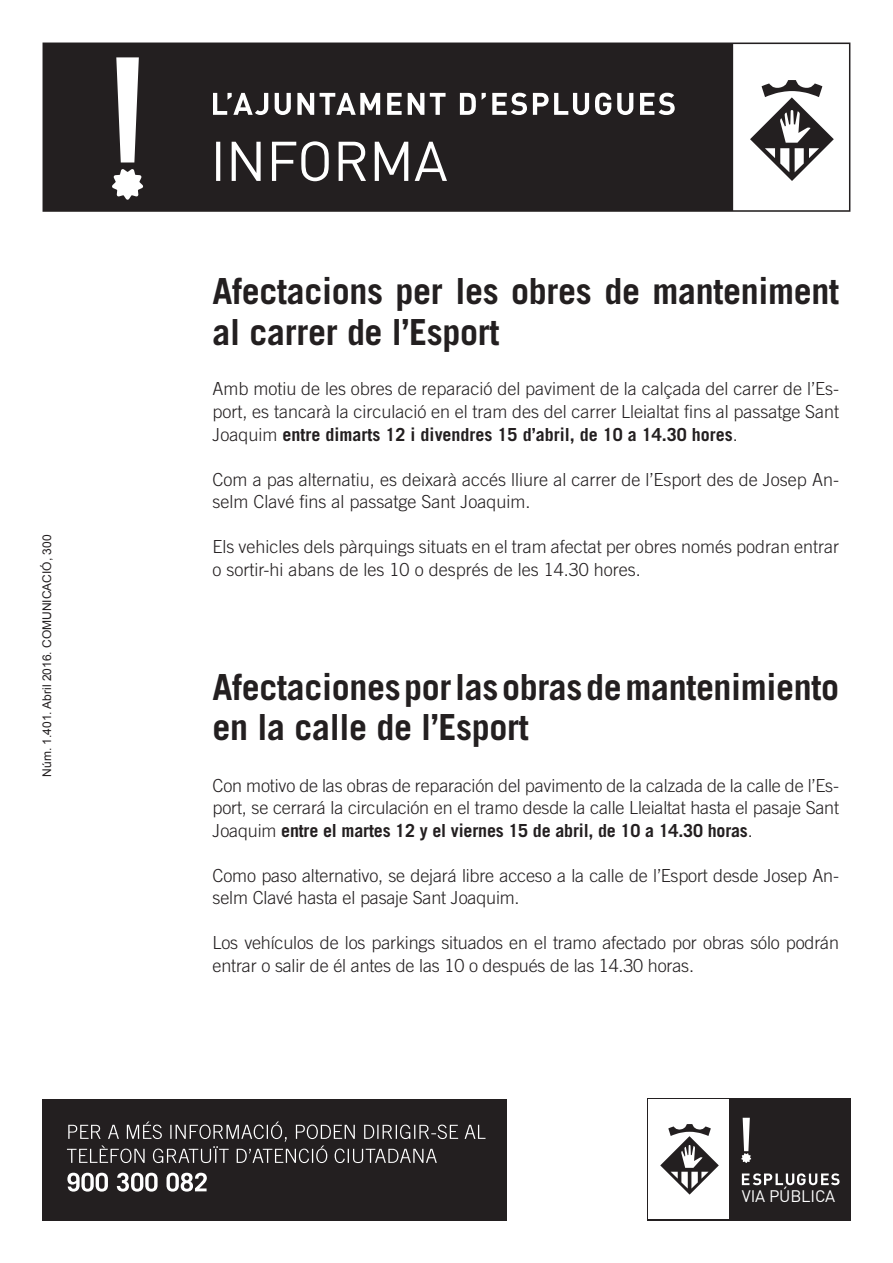
<style>
.page{position:relative;width:893px;height:1263px;background:#fff}
.page>*{position:absolute;margin:0;border:0;box-sizing:border-box;transform-origin:0 0}
.t1{font:700 36px/40.5px "Trade Gothic";letter-spacing:-.01em;color:#231f20}
.t2{font:300 18px/22.5px "Trade Gothic";letter-spacing:-.01em;color:#231f20}
.t3{font:16.5px "DIN";letter-spacing:-.01em;color:#fff}
.t4{font:12px "Arial";color:#231f20}
.s1{font-weight:700}
</style>
<div class="page">
<svg style="left:43px;top:43px;width:807px;height:169px;background:#433f40"></svg>
<svg style="left:216px;top:141px;width:231px;height:40px"></svg>
<svg style="left:213px;top:93px;width:462px;height:22px"></svg>
<svg style="left:112px;top:57px;width:32px;height:143px"></svg>
<div style="left:43px;top:1098px;width:464px;height:122px;background:#231f20"></div>
<svg style="left:67px;top:1173px;width:140px;height:18px"></svg>
<svg style="left:67px;top:1121px;width:418px;height:42px"></svg>
<div style="left:647px;top:1098px;width:203px;height:122px;background:#231f20"></div>
<div style="left:648px;top:1100px;width:81px;height:119px;background:#fff"></div>
<svg style="left:660px;top:1124px;width:59px;height:70px"></svg>
<svg style="left:741px;top:1118px;width:10px;height:45px"></svg>
<svg style="left:742px;top:1173px;width:97px;height:12px"></svg>
<p class="t4" style="left:39px;top:777px;width:244px;rotate:-90deg">Núm. 1.401. Abril 2016. COMUNICACIÓ, 300</p>
<p class="t1" style="left:213px;top:271px;width:628px">Afectacions per les obres de manteniment al carrer de l’Esport</p>
<p class="t2" style="left:213px;top:378px;width:628px;text-align:justify">Amb motiu de les obres de reparació del paviment de la calçada del carrer de l’Es&shy;port, es tancarà la circulació en el tram des del carrer Lleialtat fins al passatge Sant Joaquim <span class="s1">entre dimarts 12 i divendres 15 d’abril, de 10 a 14.30 hores</span>.</p>
<p class="t2" style="left:213px;top:468px;width:628px">Com a pas alternatiu, es deixarà accés lliure al carrer de l’Esport des de Josep An&shy;selm Clavé fins al passatge Sant Joaquim.</p>
<p class="t2" style="left:213px;top:535px;width:628px">Els vehicles dels pàrquings situats en el tram afectat per obres només podran entrar o sortir-hi abans de les 10 o després de les 14.30 hores.</p>
<p class="t1" style="left:213px;top:666px;width:628px">Afectaciones por las obras de mantenimiento en la calle de l’Esport</p>
<p class="t2" style="left:213px;top:774px;width:628px;text-align:justify">Con motivo de las obras de reparación del pavimento de la calzada de la calle de l’Es&shy;port, se cerrará la circulación en el tramo desde la calle Lleialtat hasta el pasaje Sant Joaquim <span class="s1">entre el martes 12 y el viernes 15 de abril, de 10 a 14.30 horas</span>.</p>
<p class="t2" style="left:213px;top:864px;width:628px">Como paso alternativo, se dejará libre acceso a la calle de l’Esport desde Josep An&shy;selm Clavé hasta el pasaje Sant Joaquim.</p>
<p class="t2" style="left:213px;top:931px;width:628px">Los vehículos de los parkings situados en el tramo afectado por obras sólo podrán entrar o salir de él antes de las 10 o después de las 14.30 horas.</p>
<p class="t3" style="left:742px;top:1186px;width:95px">VIA PÚBLICA</p>
</div>
